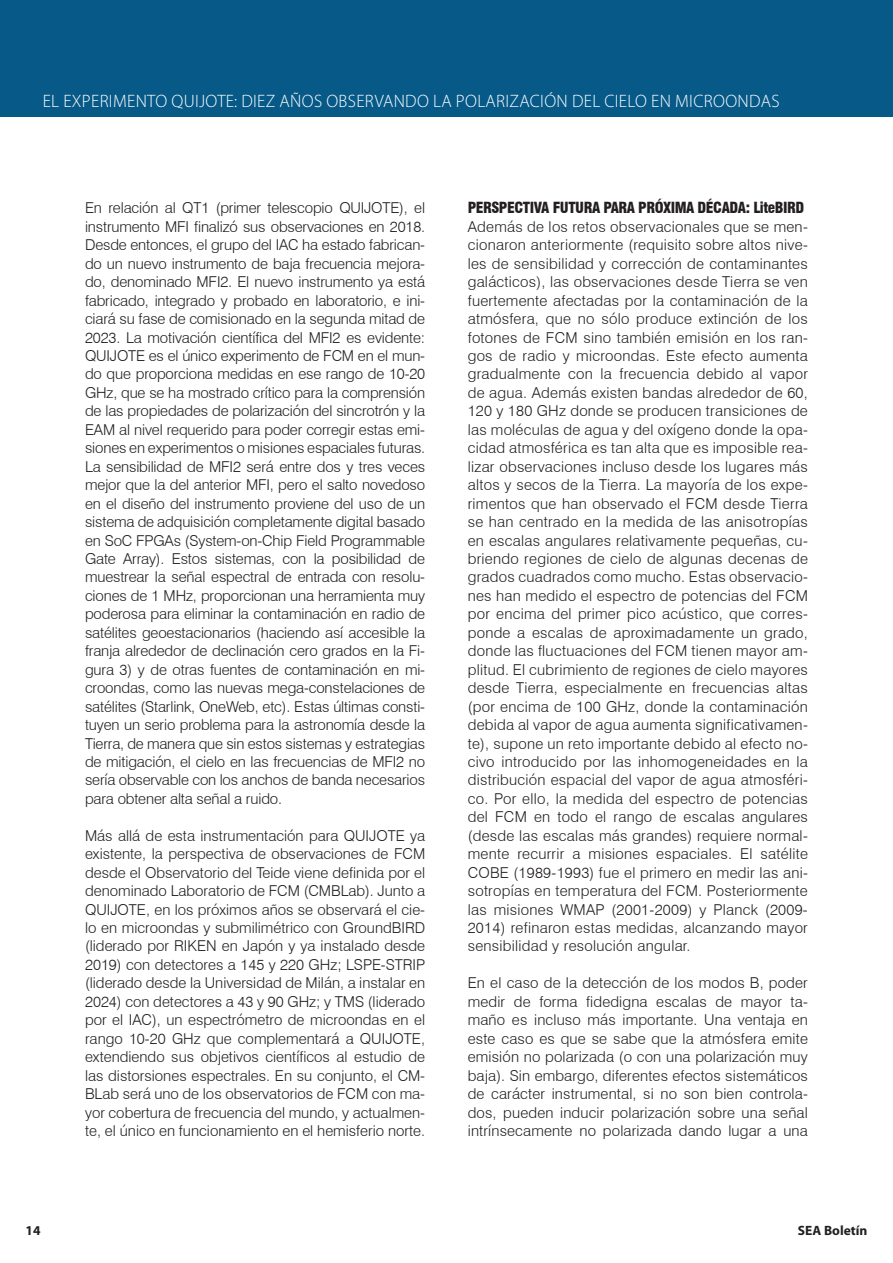
<style>
.page{position:relative;width:893px;height:1263px;background:#fff}
.page>*{position:absolute;margin:0;border:0;box-sizing:border-box;transform-origin:0 0}
.t1{font:300 18px "Myriad Pro";letter-spacing:.02em;color:#fff}
.Body_1{font:300 15px/18.5px "Swiss 721 BT";letter-spacing:.005em;color:#231f20;text-align:justify}
.Body_1-2{font:900 condensed 15px "Swiss 721 BT";letter-spacing:-.03em;color:#231f20}
.t2{font:700 13.5px "Myriad Pro";color:#231f20}
</style>
<div class="page">
<div style="left:0;top:0;width:893px;height:117px;background:#075a88"></div>
<p class="t1" style="left:43px;top:90px;width:738px">EL EXPERIMENTO QUIJOTE: DIEZ AÑOS OBSERVANDO LA POLARIZACIÓN DEL CIELO EN MICROONDAS</p>
<p class="Body_1" style="left:85px;top:199px;width:342px">En relación al QT1 (primer telescopio QUIJOTE), el instrumento MFI finalizó sus observaciones en 2018.<br>Desde entonces, el grupo del IAC ha estado fabrican&shy;do un nuevo instrumento de baja frecuencia mejora&shy;do, denominado MFI2. El nuevo instrumento ya está fabricado, integrado y probado en laboratorio, e ini&shy;ciará su fase de comisionado en la segunda mitad de 2023. La motivación científica del MFI2 es evidente:<br>QUIJOTE es el único experimento de FCM en el mun&shy;do que proporciona medidas en ese rango de 10-20<br>GHz, que se ha mostrado crítico para la comprensión de las propiedades de polarización del sincrotrón y la EAM al nivel requerido para poder corregir estas emi&shy;siones en experimentos o misiones espaciales futuras.<br>La sensibilidad de MFI2 será entre dos y tres veces mejor que la del anterior MFI, pero el salto novedoso en el diseño del instrumento proviene del uso de un sistema de adquisición completamente digital basado en SoC FPGAs (System-on-Chip Field Programmable Gate Array). Estos sistemas, con la posibilidad de muestrear la señal espectral de entrada con resolu&shy;ciones de 1 MHz, proporcionan una herramienta muy poderosa para eliminar la contaminación en radio de satélites geoestacionarios (haciendo así accesible la franja alrededor de declinación cero grados en la Fi&shy;gura 3) y de otras fuentes de contaminación en mi&shy;croondas, como las nuevas mega-constelaciones de satélites (Starlink, OneWeb, etc). Estas últimas consti&shy;tuyen un serio problema para la astronomía desde la Tierra, de manera que sin estos sistemas y estrategias de mitigación, el cielo en las frecuencias de MFI2 no sería observable con los anchos de banda necesarios para obtener alta señal a ruido.</p>
<p class="Body_1" style="left:85px;top:826px;width:342px">Más allá de esta instrumentación para QUIJOTE ya existente, la perspectiva de observaciones de FCM desde el Observatorio del Teide viene definida por el denominado Laboratorio de FCM (CMBLab). Junto a QUIJOTE, en los próximos años se observará el cie&shy;lo en microondas y submilimétrico con GroundBIRD (liderado por RIKEN en Japón y ya instalado desde 2019) con detectores a 145 y 220 GHz; LSPE-STRIP (liderado desde la Universidad de Milán, a instalar en 2024) con detectores a 43 y 90 GHz; y TMS (liderado por el IAC), un espectrómetro de microondas en el rango 10-20 GHz que complementará a QUIJOTE, extendiendo sus objetivos científicos al estudio de las distorsiones espectrales. En su conjunto, el CM-BLab será uno de los observatorios de FCM con ma&shy;yor cobertura de frecuencia del mundo, y actualmen&shy;te, el único en funcionamiento en el hemisferio norte.</p>
<p class="Body_1-2" style="left:468px;top:199px;width:338px">PERSPECTIVA FUTURA PARA PRÓXIMA DÉCADA: LiteBIRD</p>
<p class="Body_1" style="left:468px;top:217px;width:342px">Además de los retos observacionales que se men&shy;cionaron anteriormente (requisito sobre altos nive&shy;les de sensibilidad y corrección de contaminantes galácticos), las observaciones desde Tierra se ven fuertemente afectadas por la contaminación de la atmósfera, que no sólo produce extinción de los fotones de FCM sino también emisión en los ran&shy;gos de radio y microondas. Este efecto aumenta gradualmente con la frecuencia debido al vapor de agua. Además existen bandas alrededor de 60, 120 y 180 GHz donde se producen transiciones de las moléculas de agua y del oxígeno donde la opa&shy;cidad atmosférica es tan alta que es imposible rea&shy;lizar observaciones incluso desde los lugares más altos y secos de la Tierra. La mayoría de los expe&shy;rimentos que han observado el FCM desde Tierra se han centrado en la medida de las anisotropías en escalas angulares relativamente pequeñas, cu&shy;briendo regiones de cielo de algunas decenas de grados cuadrados como mucho. Estas observacio&shy;nes han medido el espectro de potencias del FCM por encima del primer pico acústico, que corres&shy;ponde a escalas de aproximadamente un grado, donde las fluctuaciones del FCM tienen mayor am&shy;plitud. El cubrimiento de regiones de cielo mayores desde Tierra, especialmente en frecuencias altas (por encima de 100 GHz, donde la contaminación debida al vapor de agua aumenta significativamen&shy;te), supone un reto importante debido al efecto no&shy;civo introducido por las inhomogeneidades en la distribución espacial del vapor de agua atmosféri&shy;co. Por ello, la medida del espectro de potencias del FCM en todo el rango de escalas angulares (desde las escalas más grandes) requiere normal&shy;mente recurrir a misiones espaciales. El satélite COBE (1989-1993) fue el primero en medir las ani&shy;sotropías en temperatura del FCM. Posteriormente las misiones WMAP (2001-2009) y Planck (2009- 2014) refinaron estas medidas, alcanzando mayor sensibilidad y resolución angular.</p>
<p class="Body_1" style="left:468px;top:974px;width:342px">En el caso de la detección de los modos B, poder medir de forma fidedigna escalas de mayor ta&shy;maño es incluso más importante. Una ventaja en este caso es que se sabe que la atmósfera emite emisión no polarizada (o con una polarización muy baja). Sin embargo, diferentes efectos sistemáticos de carácter instrumental, si no son bien controla&shy;dos, pueden inducir polarización sobre una señal intrínsecamente no polarizada dando lugar a una</p>
<p class="t2" style="left:26px;top:1221px;width:16px">14</p>
<p class="t2" style="left:798px;top:1221px;width:71px">SEA Boletín</p>
</div>
